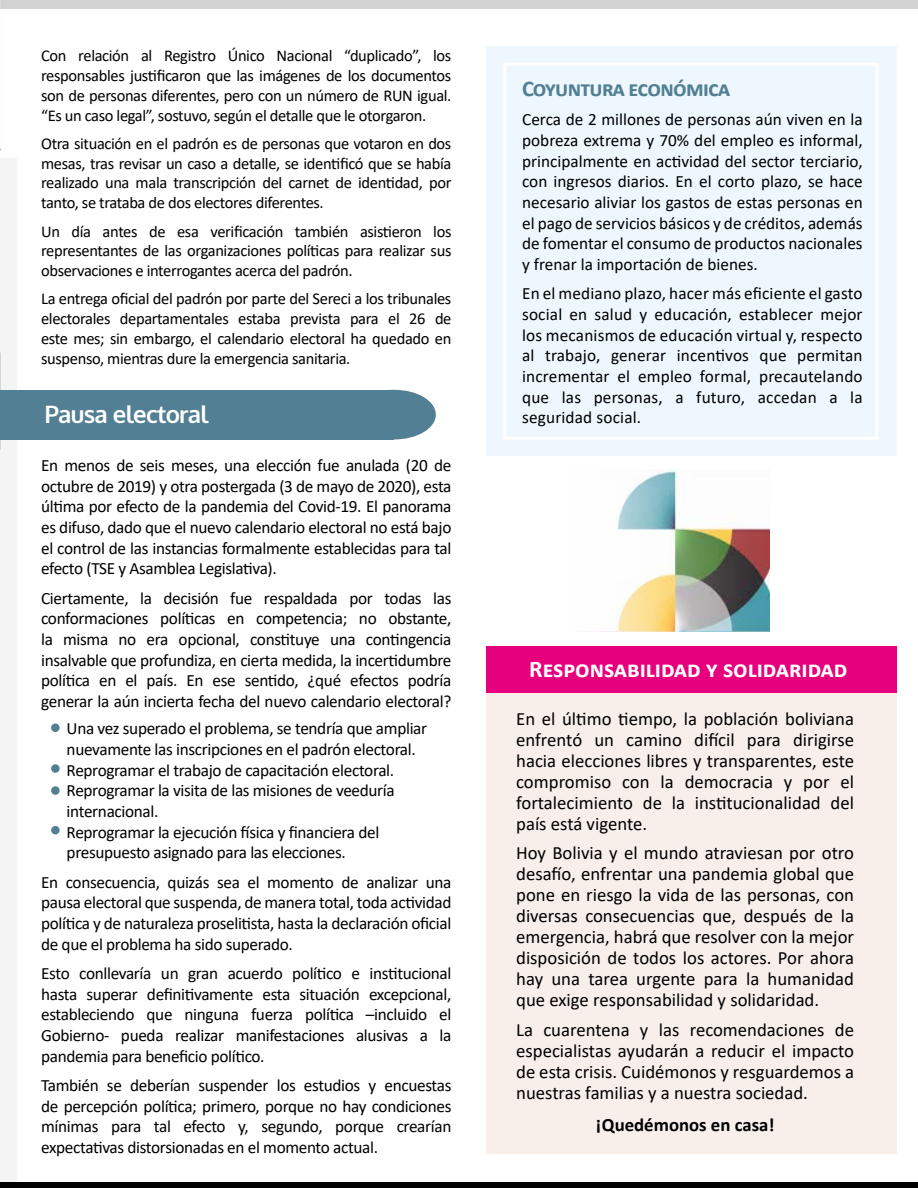
<style>
.page{position:relative;width:918px;height:1188px;background:#fff}
.page>*{position:absolute;margin:0;border:0;box-sizing:border-box;transform-origin:0 0}
.t1{font:700 24px "Calibri";color:#fff}
.t2{font:700 24px "Oxygen";letter-spacing:-.03em;color:#fff}
.t3{font:700 22.5px "Calibri";letter-spacing:-.03em;color:#527f93}
.t4{font:18.75px/21px "Calibri";color:#000;text-align:justify}
.t5{font:700 18.75px "Calibri";color:#000}
.t6{font:17.25px/20.7px "Calibri";letter-spacing:-.02em;color:#000;text-align:justify}
.t7{font:16.5px/19.8px "Calibri";letter-spacing:-.02em;color:#000;text-align:justify}
</style>
<div class="page">
<div style="left:0;top:158px;width:17px;height:1025px;background:#f4f4f4"></div>
<div style="left:0;top:0;width:918px;height:9px;background:#d2d2d2"></div>
<div style="left:486px;top:47px;width:411px;height:409px;background:#edf7fd"></div>
<img style="left:588px;top:469px;width:181px;height:163px">
<div style="left:0;top:1183px;width:918px;height:5px;background:#000"></div>
<div style="left:503px;top:63px;width:375px;height:377px;border:3px solid #fff"></div>
<div style="left:486px;top:647px;width:411px;height:507px;background:#f8efeb"></div>
<div style="left:0;top:390px;width:393px;height:49px;background:#527f93"></div>
<div style="left:353px;top:390px;width:83px;height:49px;background:#527f93;border-radius:50%"></div>
<div style="left:486px;top:647px;width:411px;height:46px;background:#e6007d"></div>
<div style="left:51px;top:724px;width:9px;height:8px;background:#527f93;border-radius:50%"></div>
<div style="left:51px;top:764px;width:9px;height:9px;background:#527f93;border-radius:50%"></div>
<div style="left:51px;top:786px;width:9px;height:9px;background:#527f93;border-radius:50%"></div>
<div style="left:51px;top:826px;width:9px;height:8px;background:#527f93;border-radius:50%"></div>
<p class="t7" style="left:41px;top:45px;width:412px">Con relación al Registro Único Nacional “duplicado”, los responsables justificaron que las imágenes de los documentos son de personas diferentes, pero con un número de RUN igual. “Es un caso legal”, sostuvo, según el detalle que le otorgaron.</p>
<p class="t7" style="left:41px;top:133px;width:412px">Otra situación en el padrón es de personas que votaron en dos mesas, tras revisar un caso a detalle, se identificó que se había realizado una mala transcripción del carnet de identidad, por tanto, se trataba de dos electores diferentes.</p>
<p class="t7" style="left:41px;top:221px;width:412px">Un día antes de esa verificación también asistieron los representantes de las organizaciones políticas para realizar sus observaciones e interrogantes acerca del padrón.</p>
<p class="t7" style="left:41px;top:289px;width:412px">La entrega oficial del padrón por parte del Sereci a los tribunales electorales departamentales estaba prevista para el 26 de este mes; sin embargo, el calendario electoral ha quedado en suspenso, mientras dure la emergencia sanitaria.</p>
<h1 class="t2" style="left:45px;top:399px;width:166px">Pausa electoral</h1>
<p class="t6" style="left:41px;top:454px;width:412px">En menos de seis meses, una elección fue anulada (20 de octubre de 2019) y otra postergada (3 de mayo de 2020), esta última por efecto de la pandemia del Covid-19. El panorama es difuso, dado que el nuevo calendario electoral no está bajo el control de las instancias formalmente establecidas para tal efecto (TSE y Asamblea Legislativa).</p>
<p class="t6" style="left:41px;top:587px;width:412px">Ciertamente, la decisión fue respaldada por todas las conformaciones políticas en competencia; no obstante, la misma no era opcional, constituye una contingencia insalvable que profundiza, en cierta medida, la incertidumbre política en el país. En ese sentido, ¿qué efectos podría generar la aún incierta fecha del nuevo calendario electoral?</p>
<p class="t6" style="left:67px;top:718px;width:362px;text-align:left">Una vez superado el problema, se tendría que ampliar nuevamente las inscripciones en el padrón electoral.<br>Reprogramar el trabajo de capacitación electoral.<br>Reprogramar la visita de las misiones de veeduría internacional.<br>Reprogramar la ejecución física y financiera del presupuesto asignado para las elecciones.</p>
<p class="t6" style="left:41px;top:871px;width:412px">En consecuencia, quizás sea el momento de analizar una pausa electoral que suspenda, de manera total, toda actividad política y de naturaleza proselitista, hasta la declaración oficial de que el problema ha sido superado.</p>
<p class="t6" style="left:41px;top:962px;width:412px">Esto conllevaría un gran acuerdo político e institucional hasta superar definitivamente esta situación excepcional, estableciendo que ninguna fuerza política –incluido el Gobierno- pueda realizar manifestaciones alusivas a la pandemia para beneficio político.</p>
<p class="t6" style="left:41px;top:1074px;width:412px">También se deberían suspender los estudios y encuestas de percepción política; primero, porque no hay condiciones mínimas para tal efecto y, segundo, porque crearían expectativas distorsionadas en el momento actual.</p>
<h2 class="t3" style="left:522px;top:73px;width:210px">Coyuntura económica</h2>
<p class="t6" style="left:522px;top:109px;width:342px">Cerca de 2 millones de personas aún viven en la pobreza extrema y 70% del empleo es informal, principalmente en actividad del sector terciario, con ingresos diarios. En el corto plazo, se hace necesario aliviar los gastos de estas personas en el pago de servicios básicos y de créditos, además de fomentar el consumo de productos nacionales y frenar la importación de bienes.</p>
<p class="t6" style="left:522px;top:283px;width:342px">En el mediano plazo, hacer más eficiente el gasto social en salud y educación, establecer mejor los mecanismos de educación virtual y, respecto al trabajo, generar incentivos que permitan incrementar el empleo formal, precautelando que las personas, a futuro, accedan a la seguridad social.</p>
<h1 class="t1" style="left:529px;top:652px;width:320px">Responsabilidad y solidaridad</h1>
<p class="t4" style="left:516px;top:708px;width:339px">En el último tiempo, la población boliviana enfrentó un camino difícil para dirigirse hacia elecciones libres y transparentes, este compromiso con la democracia y por el fortalecimiento de la institucionalidad del país está vigente.</p>
<p class="t4" style="left:516px;top:842px;width:339px">Hoy Bolivia y el mundo atraviesan por otro desafío, enfrentar una pandemia global que pone en riesgo la vida de las personas, con diversas consecuencias que, después de la emergencia, habrá que resolver con la mejor disposición de todos los actores. Por ahora hay una tarea urgente para la humanidad que exige responsabilidad y solidaridad.</p>
<p class="t4" style="left:516px;top:1019px;width:339px">La cuarentena y las recomendaciones de especialistas ayudarán a reducir el impacto de esta crisis. Cuidémonos y resguardemos a nuestras familias y a nuestra sociedad.</p>
<p class="t5" style="left:596px;top:1111px;width:180px">¡Quedémonos en casa!</p>
</div>
